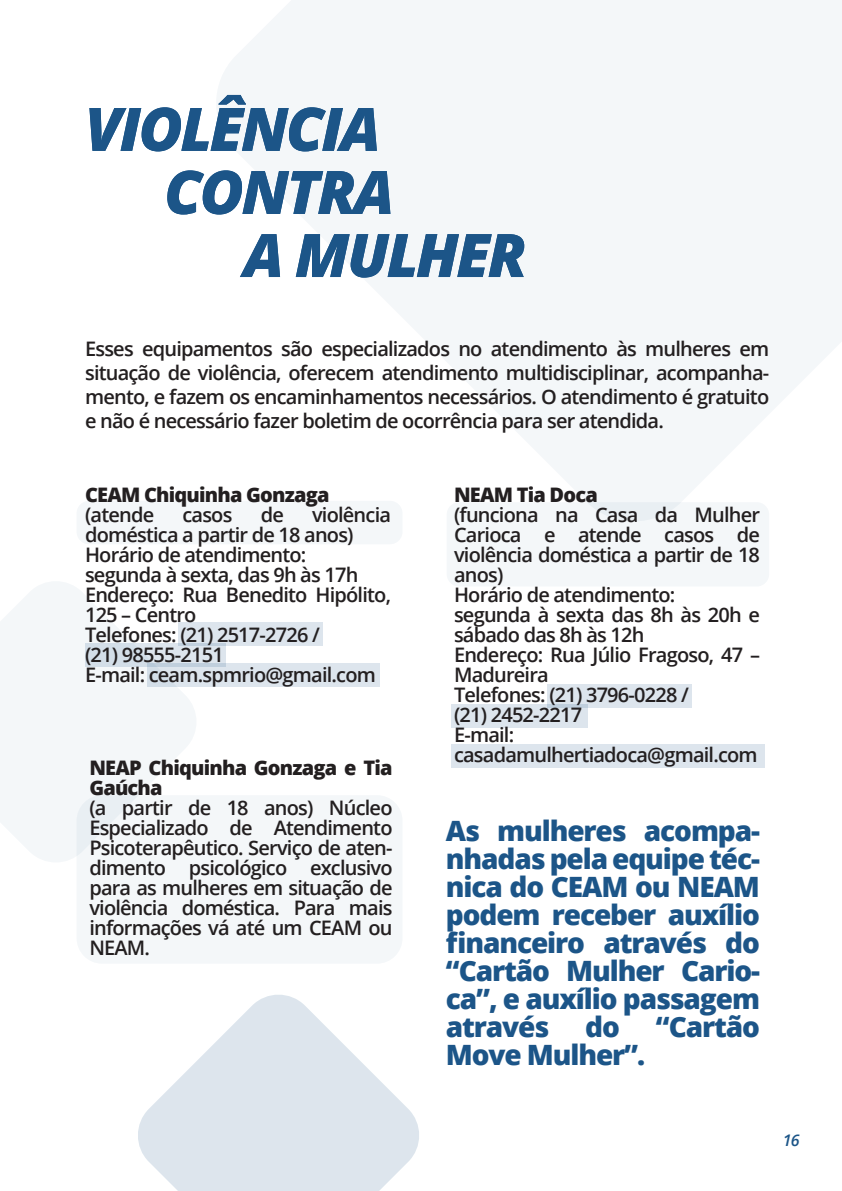
<style>
.page{position:relative;width:842px;height:1191px;background:#fff}
.page>*{position:absolute;margin:0;border:0;box-sizing:border-box;transform-origin:0 0}
.t1{font:italic 800 60px "Open Sans";letter-spacing:-.04em;color:#1c5588}
.t2{font:800 28px/28px "Open Sans";letter-spacing:-.04em;color:#1c5588;text-align:justify}
.t3{font:600 20px/20px "Open Sans";letter-spacing:-.04em;color:#231f20;text-align:justify}
.t4{font:800 20px/20px "Open Sans";letter-spacing:-.04em;color:#231f20}
.t5{font:italic 600 16px "Open Sans";color:#1c5588}
</style>
<div class="page">
<svg style="left:217px;top:0;width:625px;height:502px;fill:#f4f7f9"></svg>
<svg style="left:138px;top:995px;width:281px;height:196px;fill:#dde5ed"></svg>
<svg style="left:0;top:582px;width:197px;height:280px;fill:#f4f7f9"></svg>
<div style="left:178px;top:622px;width:145px;height:24px;background:#dde5ed"></div>
<div style="left:547px;top:684px;width:145px;height:23px;background:#dde5ed"></div>
<div style="left:451px;top:704px;width:137px;height:24px;background:#dde5ed"></div>
<div style="left:451px;top:744px;width:313px;height:23px;background:#dde5ed"></div>
<div style="left:85px;top:643px;width:141px;height:23px;background:#dde5ed"></div>
<div style="left:147px;top:663px;width:233px;height:23px;background:#dde5ed"></div>
<div style="left:447px;top:502px;width:322px;height:84px;background:#f4f7f9;border-radius:13px"></div>
<div style="left:77px;top:501px;width:326px;height:43px;background:#f4f7f9;border-radius:13px"></div>
<div style="left:77px;top:795px;width:326px;height:168px;background:#f4f7f9;border-radius:26px"></div>
<h1 class="t1" style="left:85px;top:83px;width:297px">VIOLÊNCIA</h1>
<h1 class="t1" style="left:164px;top:146px;width:232px">CONTRA</h1>
<h1 class="t1" style="left:243px;top:209px;width:285px">A MULHER</h1>
<p class="t3" style="left:85px;top:336px;width:686px;line-height:24px">Esses equipamentos são especializados no atendimento às mulheres em situação de violência, oferecem atendimento multidisciplinar, acompanha&shy;mento, e fazem os encaminhamentos necessários. O atendimento é gratuito e não é necessário fazer boletim de ocorrência para ser atendida.</p>
<p class="t4" style="left:85px;top:483px;width:246px">CEAM Chiquinha Gonzaga</p>
<p class="t3" style="left:85px;top:504px;width:71px">(atende</p>
<p class="t3" style="left:182px;top:504px;width:51px">casos</p>
<p class="t3" style="left:261px;top:504px;width:25px">de</p>
<p class="t3" style="left:85px;top:504px;width:307px;text-align:left;text-indent:227px">violência doméstica a partir de 18 anos)<br>Horário de atendimento:<br>segunda à sexta, das 9h às 17h<br>Endereço: Rua Benedito Hipólito,<br>125 – Centro<br>Telefones: (21) 2517-2726 /<br>(21) 98555-2151<br>E-mail: ceam.spmrio@gmail.com</p>
<p class="t4" style="left:89px;top:756px;width:305px">NEAP Chiquinha Gonzaga e Tia<br>Gaúcha</p>
<p class="t3" style="left:89px;top:797px;width:305px">(a partir de 18 anos) Núcleo Especializado de Atendimento Psicoterapêutico. Serviço de aten&shy;dimento psicológico exclusivo para as mulheres em situação de violência doméstica. Para mais informações vá até um CEAM ou NEAM.</p>
<p class="t4" style="left:454px;top:483px;width:145px">NEAM Tia Doca</p>
<p class="t3" style="left:454px;top:504px;width:308px;text-align:left">(funciona na Casa da Mulher<br>Carioca e atende casos de violência doméstica a partir de 18 anos)<br>Horário de atendimento:<br>segunda à sexta das 8h às 20h e sábado das 8h às 12h<br>Endereço: Rua Júlio Fragoso, 47 –<br>Madureira<br>Telefones: (21) 3796-0228 /<br>(21) 2452-2217<br>E-mail: casadamulhertiadoca@gmail.com</p>
<h2 class="t2" style="left:446px;top:815px;width:316px">As mulheres acompa&shy;nhadas pela equipe téc&shy;nica do CEAM ou NEAM podem receber auxílio financeiro através do “Cartão Mulher Cario&shy;ca”, e auxílio passagem através</h2>
<h2 class="t2" style="left:585px;top:1011px;width:36px">do</h2>
<h2 class="t2" style="left:656px;top:1011px;width:106px">“Cartão</h2>
<h2 class="t2" style="left:446px;top:1039px;width:201px">Move Mulher”.</h2>
<p class="t5" style="left:783px;top:1129px;width:18px">16</p>
</div>
